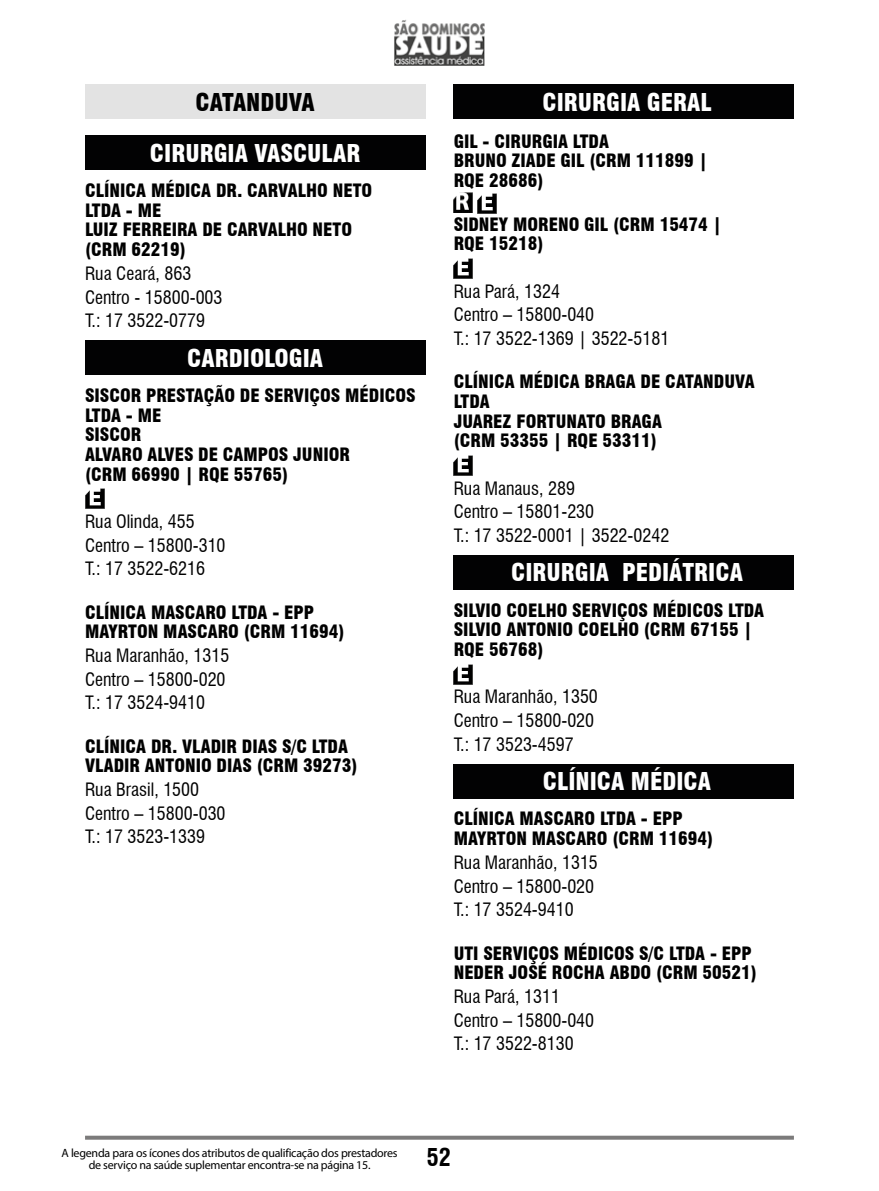
<style>
.page{position:relative;width:879px;height:1191px;background:#fff}
.page>*{position:absolute;margin:0;border:0;box-sizing:border-box;transform-origin:0 0}
.t1{font:900 condensed 24px "Swiss 721 BT";color:#fff}
.t2{font:900 condensed 24px "Swiss 721 BT";color:#000}
.t3{font:700 condensed 24px "Swiss 721 BT";color:#000}
.t4{font:900 condensed 18px/19.6px "Swiss 721 BT";color:#000}
.t5{font:condensed 18px/23.6px "Swiss 721 BT";color:#000}
.t6{font:12px/12.8px "Myriad Pro";letter-spacing:-.02em;color:#000;text-align:center}
</style>
<div class="page">
<svg style="left:85px;top:1135px;width:709px;height:4px;background:#929292"></svg>
<img style="left:394px;top:20px;width:91px;height:45px">
<div style="left:85px;top:85px;width:340px;height:34px;background:#e3e3e3"></div>
<div style="left:85px;top:136px;width:340px;height:34px;background:#020203"></div>
<div style="left:85px;top:340px;width:340px;height:34px;background:#020203"></div>
<img style="left:85px;top:488px;width:19px;height:20px">
<div style="left:454px;top:85px;width:340px;height:34px;background:#020203"></div>
<img style="left:454px;top:193px;width:19px;height:20px">
<img style="left:478px;top:193px;width:19px;height:20px">
<img style="left:454px;top:258px;width:19px;height:20px">
<img style="left:454px;top:455px;width:19px;height:20px">
<div style="left:454px;top:555px;width:340px;height:34px;background:#020203"></div>
<img style="left:454px;top:664px;width:19px;height:20px">
<div style="left:454px;top:764px;width:340px;height:34px;background:#020203"></div>
<h1 class="t2" style="left:196px;top:88px;width:121px">CATANDUVA</h1>
<h1 class="t1" style="left:150px;top:139px;width:212px">CIRURGIA VASCULAR</h1>
<p class="t4" style="left:85px;top:181px;width:289px">CLÍNICA MÉDICA DR. CARVALHO NETO<br>LTDA - ME<br>LUIZ FERREIRA DE CARVALHO NETO (CRM 62219)</p>
<p class="t5" style="left:85px;top:261px;width:139px">Rua Ceará, 863<br>Centro - 15800-003<br>T.: 17 3522-0779</p>
<h1 class="t1" style="left:187px;top:343px;width:137px">CARDIOLOGIA</h1>
<p class="t4" style="left:85px;top:385px;width:332px">SISCOR PRESTAÇÃO DE SERVIÇOS MÉDICOS<br>LTDA - ME<br>SISCOR<br>ALVARO ALVES DE CAMPOS JUNIOR<br>(CRM 66990 | RQE 55765)</p>
<p class="t5" style="left:85px;top:509px;width:142px">Rua Olinda, 455<br>Centro – 15800-310<br>T.: 17 3522-6216</p>
<p class="t4" style="left:85px;top:602px;width:261px">CLÍNICA MASCARO LTDA - EPP<br>MAYRTON MASCARO (CRM 11694)</p>
<p class="t5" style="left:85px;top:643px;width:146px">Rua Maranhão, 1315<br>Centro – 15800-020<br>T.: 17 3524-9410</p>
<p class="t4" style="left:85px;top:736px;width:274px">CLÍNICA DR. VLADIR DIAS S/C LTDA<br>VLADIR ANTONIO DIAS (CRM 39273)</p>
<p class="t5" style="left:85px;top:777px;width:142px">Rua Brasil, 1500<br>Centro – 15800-030<br>T.: 17 3523-1339</p>
<h1 class="t1" style="left:542px;top:88px;width:171px">CIRURGIA GERAL</h1>
<p class="t4" style="left:454px;top:131px;width:255px">GIL - CIRURGIA LTDA<br>BRUNO ZIADE GIL (CRM 111899 |<br>RQE 28686)</p>
<p class="t4" style="left:454px;top:214px;width:270px">SIDNEY MORENO GIL (CRM 15474 |<br>RQE 15218)</p>
<p class="t5" style="left:454px;top:279px;width:217px">Rua Pará, 1324<br>Centro – 15800-040<br>T.: 17 3522-1369 | 3522-5181</p>
<p class="t4" style="left:454px;top:372px;width:302px">CLÍNICA MÉDICA BRAGA DE CATANDUVA<br>LTDA<br>JUAREZ FORTUNATO BRAGA<br>(CRM 53355 | RQE 53311)</p>
<p class="t5" style="left:454px;top:476px;width:217px">Rua Manaus, 289<br>Centro – 15801-230<br>T.: 17 3522-0001 | 3522-0242</p>
<h1 class="t1" style="left:511px;top:558px;width:233px">CIRURGIA PEDIÁTRICA</h1>
<p class="t4" style="left:454px;top:600px;width:312px">SILVIO COELHO SERVIÇOS MÉDICOS LTDA<br>SILVIO ANTONIO COELHO (CRM 67155 |<br>RQE 56768)</p>
<p class="t5" style="left:454px;top:685px;width:146px">Rua Maranhão, 1350<br>Centro – 15800-020<br>T.: 17 3523-4597</p>
<h1 class="t1" style="left:543px;top:767px;width:170px">CLÍNICA MÉDICA</h1>
<p class="t4" style="left:454px;top:809px;width:261px">CLÍNICA MASCARO LTDA - EPP<br>MAYRTON MASCARO (CRM 11694)</p>
<p class="t5" style="left:454px;top:850px;width:146px">Rua Maranhão, 1315<br>Centro – 15800-020<br>T.: 17 3524-9410</p>
<p class="t4" style="left:454px;top:943px;width:305px">UTI SERVIÇOS MÉDICOS S/C LTDA - EPP<br>NEDER JOSÉ ROCHA ABDO (CRM 50521)</p>
<p class="t5" style="left:454px;top:984px;width:142px">Rua Pará, 1311<br>Centro – 15800-040<br>T.: 17 3522-8130</p>
<p class="t6" style="left:62px;top:1146px;width:337px">A legenda para os ícones dos atributos de qualificação dos prestadores de serviço na saúde suplementar encontra-se na página 15.</p>
<h1 class="t3" style="left:427px;top:1142px;width:25px">52</h1>
</div>
